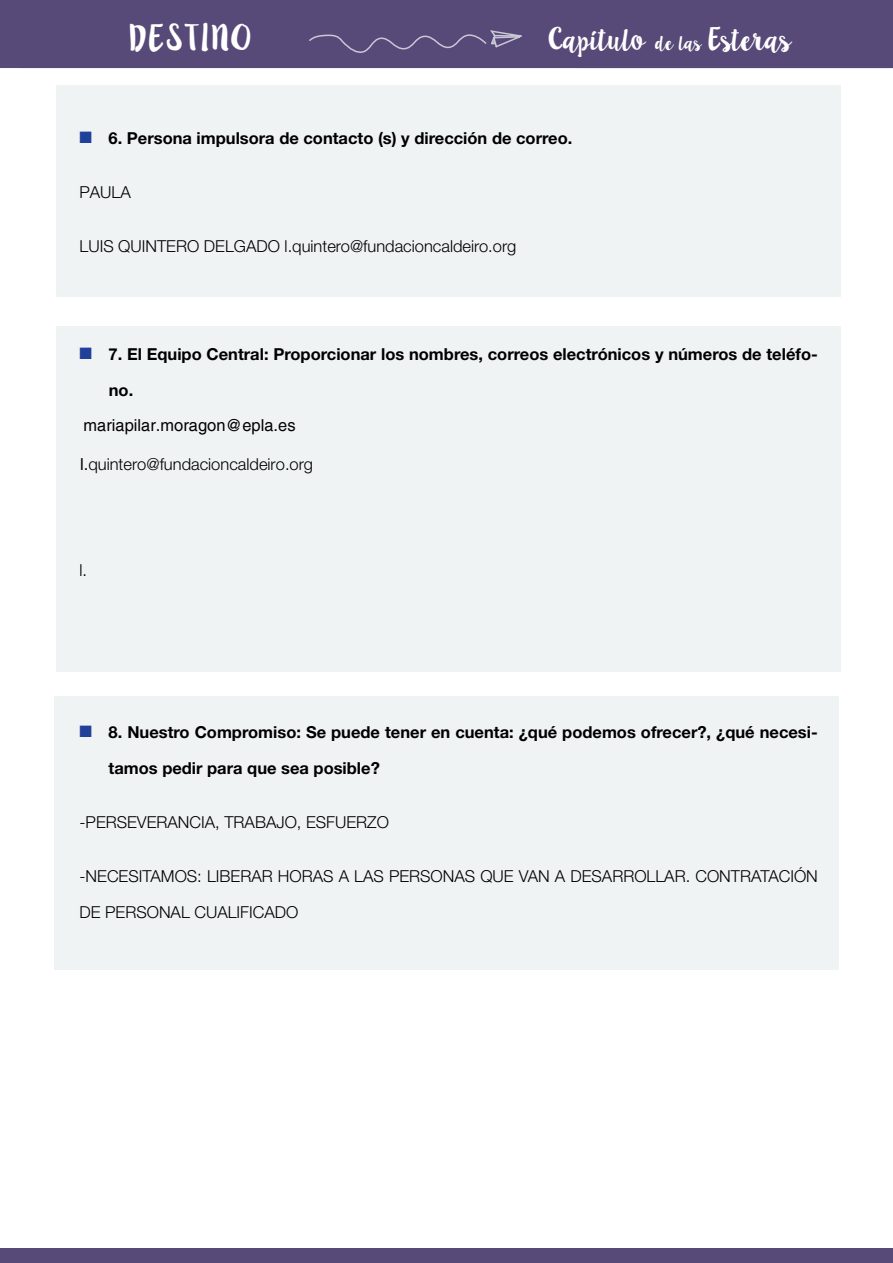
<style>
.page{position:relative;width:893px;height:1263px;background:#fff}
.page>*{position:absolute;margin:0;border:0;box-sizing:border-box;transform-origin:0 0}
.t1{font:30px "Lilly Belle";color:#fff}
.t2{font:25.5px "Lilly Belle";color:#fff}
.t3{font:700 16.5px/35.7px "Helvetica Neue LT Std";color:#000}
.t4{font:300 16.5px/36px "Helvetica Neue LT Std";color:#000}
.t5{font:16.5px "Helvetica";color:#000}
.s1{font-size:16.5px}
.s2{color:#214099}
.s3{font-family:"Helvetica";font-weight:400}
</style>
<div class="page">
<div style="left:56px;top:326px;width:785px;height:346px;background:#f0f3f4"></div>
<div style="left:0;top:1249px;width:893px;height:14px;background:#584a78"></div>
<div style="left:0;top:0;width:893px;height:68px;background:#584a78"></div>
<div style="left:54px;top:696px;width:785px;height:273px;background:#f0f3f4"></div>
<div style="left:56px;top:85px;width:785px;height:211px;background:#f0f3f4"></div>
<h1 class="t1" style="left:128px;top:16px;width:126px">DESTINO</h1>
<h2 class="t2" style="left:548px;top:21px;width:245px">Capítulo <span class="s1">de las</span> Esteras</h2>
<p class="t3" style="left:80px;top:120px;width:494px"><span class="s2">■</span> 6. Persona impulsora de contacto (s) y dirección de correo.</p>
<p class="t4" style="left:80px;top:174px;width:53px">PAULA</p>
<p class="t4" style="left:80px;top:228px;width:438px">LUIS QUINTERO DELGADO l.quintero@fundacioncaldeiro.org</p>
<p class="t3" style="left:109px;top:336px;width:710px;text-indent:-29px"><span class="s2">■</span> 7. El Equipo Central: Proporcionar los nombres, correos electrónicos y números de teléfo&shy;no.</p>
<p class="t5" style="left:84px;top:415px;width:214px">mariapilar.moragon@epla.es</p>
<p class="t4" style="left:80px;top:446px;width:234px"><span class="s3">l.</span>quintero@fundacioncaldeiro.org</p>
<p class="t4" style="left:80px;top:552px;width:9px">l.</p>
<p class="t3" style="left:109px;top:714px;width:711px;text-indent:-29px"><span class="s2">■</span> 8. Nuestro Compromiso: Se puede tener en cuenta: ¿qué podemos ofrecer?, ¿qué necesi&shy;tamos pedir para que sea posible?</p>
<p class="t4" style="left:80px;top:804px;width:311px">-PERSEVERANCIA, TRABAJO, ESFUERZO</p>
<p class="t4" style="left:80px;top:858px;width:740px">-NECESITAMOS: LIBERAR HORAS A LAS PERSONAS QUE VAN A DESARROLLAR. CONTRATACIÓN<br>DE PERSONAL CUALIFICADO</p>
</div>
